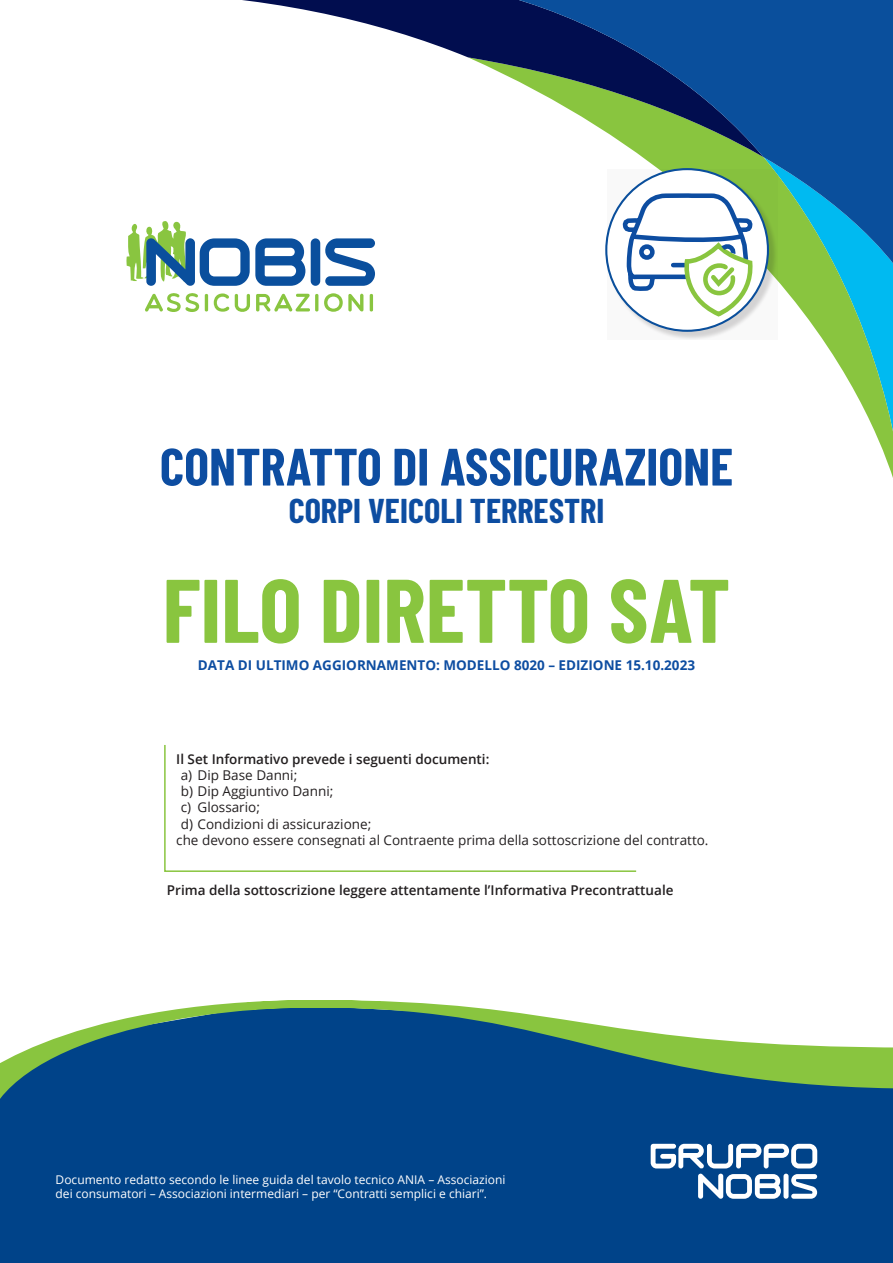
<style>
.page{position:relative;width:893px;height:1263px;background:#fff}
.page>*{position:absolute;margin:0;border:0;box-sizing:border-box;transform-origin:0 0}
.t1{font:700 90px "Barlow Condensed";color:#89c53f}
.t2{font:700 52.5px "Barlow Condensed";color:#0d4da1}
.t3{font:700 34.5px "Barlow Condensed";color:#0d4da1}
.t4{font:13.5px "Open Sans";color:#231f20}
.t5{font:600 13.5px "Open Sans";color:#231f20}
.t6{font:700 13.5px "Open Sans";color:#0d4da1}
.t7{font:12px/14.4px "Open Sans";color:#fff}
</style>
<div class="page">
<svg style="left:777px;top:275px;width:116px;height:203px"></svg>
<svg style="left:242px;top:0;width:244px;height:66px"></svg>
<svg style="left:486px;top:0;width:407px;height:275px"></svg>
<div style="left:0;top:1215px;width:893px;height:48px;background:#004389"></div>
<svg style="left:0;top:1000px;width:893px;height:215px;background:#2b6590"></svg>
<svg style="left:164px;top:745px;width:473px;height:127px"></svg>
<svg style="left:145px;top:293px;width:228px;height:19px"></svg>
<svg style="left:126px;top:221px;width:249px;height:65px"></svg>
<svg style="left:607px;top:170px;width:170px;height:170px"></svg>
<svg style="left:606px;top:169px;width:162px;height:162px"></svg>
<svg style="left:622px;top:163px;width:131px;height:158px"></svg>
<p class="t2" style="left:160px;top:434px;width:575px">CONTRATTO DI ASSICURAZIONE</p>
<p class="t3" style="left:289px;top:489px;width:317px">CORPI VEICOLI TERRESTRI</p>
<p class="t1" style="left:163px;top:554px;width:569px">FILO DIRETTO SAT</p>
<p class="t6" style="left:198px;top:655px;width:499px">DATA DI ULTIMO AGGIORNAMENTO: MODELLO 8020 – EDIZIONE 15.10.2023</p>
<p class="t5" style="left:176px;top:750px;width:315px">Il Set Informativo prevede i seguenti documenti:</p>
<p class="t4" style="left:181px;top:766px;width:118px">a) Dip Base Danni;</p>
<p class="t4" style="left:181px;top:782px;width:154px">b) Dip Aggiuntivo Danni;</p>
<p class="t4" style="left:181px;top:798px;width:81px">c) Glossario;</p>
<p class="t4" style="left:181px;top:814px;width:192px">d) Condizioni di assicurazione;</p>
<p class="t4" style="left:176px;top:831px;width:534px">che devono essere consegnati al Contraente prima della sottoscrizione del contratto.</p>
<p class="t5" style="left:167px;top:881px;width:508px">Prima della sottoscrizione leggere attentamente l’Informativa Precontrattuale</p>
<p class="t7" style="left:56px;top:1172px;width:451px">Documento redatto secondo le linee guida del tavolo tecnico ANIA – Associazioni dei consumatori – Associazioni intermediari – per “Contratti semplici e chiari”.</p>
</div>
